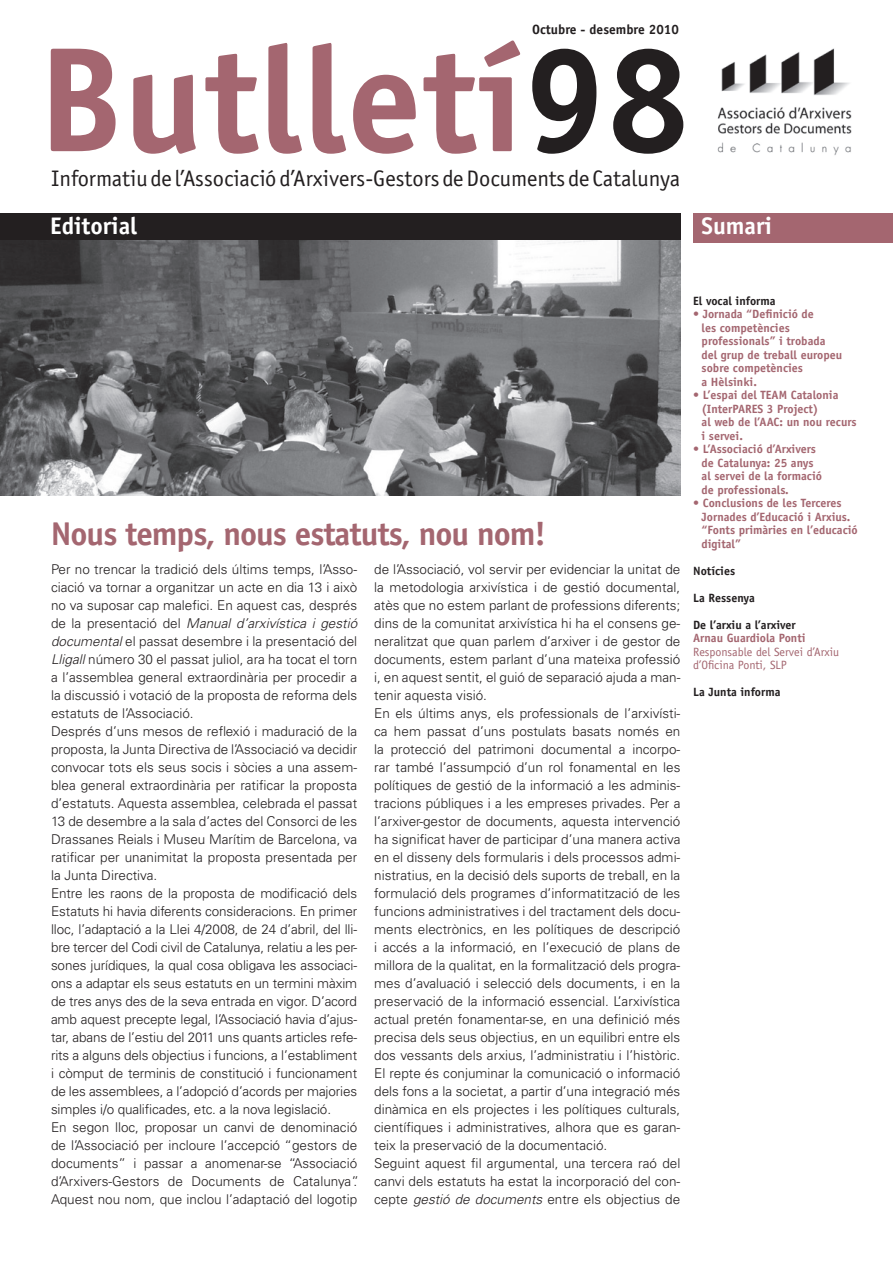
<style>
.page{position:relative;width:893px;height:1263px;background:#fff}
.page>*{position:absolute;margin:0;border:0;box-sizing:border-box;transform-origin:0 0}
.t1{font:700 149.55px "Officina Sans Std";color:#a46670}
.t2{font:700 33px "Officina Sans Std";letter-spacing:-.03em;color:#a46670}
.t3{font:700 24px "Officina Sans Std";color:#fff}
.t4{font:22.5px "Officina Sans Std";color:#231f20}
.t5{font:300 13.5px/18px "Univers LT Std";color:#231f20}
.t6{font:700 13.5px "Officina Sans Std";color:#231f20}
.t7{font:700 12px/13.5px "Officina Sans Std";color:#a46670}
.t8{font:700 12px "Officina Sans Std";color:#231f20}
.t9{font:12px/13.5px "Officina Sans Std";color:#a46670}
.s1{color:#231f20}
.s2{font-style:italic}
</style>
<div class="page">
<div style="left:0;top:213px;width:680px;height:29px;background:#231f20"></div>
<div style="left:693px;top:213px;width:200px;height:29px;background:#a46670"></div>
<img style="left:1px;top:241px;width:679px;height:254px">
<img style="left:717px;top:48px;width:135px;height:107px">
<p class="t6" style="left:532px;top:21px;width:148px">Octubre - desembre 2010</p>
<h1 class="t1" style="left:38px;top:7px;width:654px">Butlletí<span class="s1">98</span></h1>
<h3 class="t4" style="left:51px;top:165px;width:631px">Informatiu de l’Associació d’Arxivers-Gestors de Documents de Catalunya</h3>
<h3 class="t3" style="left:50px;top:211px;width:89px">Editorial</h3>
<h3 class="t3" style="left:702px;top:211px;width:72px">Sumari</h3>
<h2 class="t2" style="left:51px;top:513px;width:497px">Nous temps, nous estatuts, nou nom!</h2>
<p class="t5" style="left:51px;top:560px;width:309px">Per no trencar la tradició dels últims temps, l’Asso&shy;ciació va tornar a organitzar un acte en dia 13 i això no va suposar cap malefici. En aquest cas, després de la presentació del <span class="s2">Manual d’arxivística i gestió documental</span> el passat desembre i la presentació del <span class="s2">Lligall</span> número 30 el passat juliol, ara ha tocat el torn a l’assemblea general extraordinària per procedir a la discussió i votació de la proposta de reforma dels estatuts de l’Associació.<br>Després d’uns mesos de reflexió i maduració de la proposta, la Junta Directiva de l’Associació va decidir convocar tots els seus socis i sòcies a una assem&shy;blea general extraordinària per ratificar la proposta d’estatuts. Aquesta assemblea, celebrada el passat 13 de desembre a la sala d’actes del Consorci de les Drassanes Reials i Museu Marítim de Barcelona, va ratificar per unanimitat la proposta presentada per la Junta Directiva.<br>Entre les raons de la proposta de modificació dels Estatuts hi havia diferents consideracions. En primer lloc, l’adaptació a la Llei 4/2008, de 24 d’abril, del lli&shy;bre tercer del Codi civil de Catalunya, relatiu a les per&shy;sones jurídiques, la qual cosa obligava les associaci&shy;ons a adaptar els seus estatuts en un termini màxim de tres anys des de la seva entrada en vigor. D’acord amb aquest precepte legal, l’Associació havia d’ajus&shy;tar, abans de l’estiu del 2011 uns quants articles refe&shy;rits a alguns dels objectius i funcions, a l’establiment i còmput de terminis de constitució i funcionament de les assemblees, a l’adopció d’acords per majories simples i/o qualificades, etc. a la nova legislació.<br>En segon lloc, proposar un canvi de denominació de l’Associació per incloure l’accepció “gestors de documents” i passar a anomenar-se “Associació d’Arxivers-Gestors de Documents de Catalunya”.<br>Aquest nou nom, que inclou l’adaptació del logotip</p>
<p class="t5" style="left:374px;top:560px;width:308px">de l’Associació, vol servir per evidenciar la unitat de la metodologia arxivística i de gestió documental, atès que no estem parlant de professions diferents; dins de la comunitat arxivística hi ha el consens ge&shy;neralitzat que quan parlem d’arxiver i de gestor de documents, estem parlant d’una mateixa professió i, en aquest sentit, el guió de separació ajuda a man&shy;tenir aquesta visió.<br>En els últims anys, els professionals de l’arxivísti&shy;ca hem passat d’uns postulats basats només en la protecció del patrimoni documental a incorpo&shy;rar també l’assumpció d’un rol fonamental en les polítiques de gestió de la informació a les adminis&shy;tracions públiques i a les empreses privades. Per a l’arxiver-gestor de documents, aquesta intervenció ha significat haver de participar d’una manera activa en el disseny dels formularis i dels processos admi&shy;nistratius, en la decisió dels suports de treball, en la formulació dels programes d’informatització de les funcions administratives i del tractament dels docu&shy;ments electrònics, en les polítiques de descripció i accés a la informació, en l’execució de plans de millora de la qualitat, en la formalització dels progra&shy;mes d’avaluació i selecció dels documents, i en la preservació de la informació essencial. L’arxivística actual pretén fonamentar-se, en una definició més precisa dels seus objectius, en un equilibri entre els dos vessants dels arxius, l’administratiu i l’històric.<br>El repte és conjuminar la comunicació o informació dels fons a la societat, a partir d’una integració més dinàmica en els projectes i les polítiques culturals, científiques i administratives, alhora que es garan&shy;teix la preservació de la documentació.<br>Seguint aquest fil argumental, una tercera raó del canvi dels estatuts ha estat la incorporació del con&shy;cepte <span class="s2">gestió de documents</span> entre els objectius de</p>
<p class="t8" style="left:693px;top:293px;width:84px">El vocal informa</p>
<p class="t7" style="left:702px;top:307px;width:142px;text-indent:-9px">-• Jornada “Definició de<br>les competències professionals” i trobada del grup de treball europeu sobre competències<br>a Hèlsinki.</p>
<p class="t7" style="left:702px;top:388px;width:156px;text-indent:-9px">• L’espai del TEAM Catalonia (InterPARES 3 Project)<br>al web de l’AAC: un nou recurs i servei.</p>
<p class="t7" style="left:702px;top:442px;width:122px;text-indent:-9px">• L’Associació d’Arxivers de Catalunya: 25 anys al servei de la formació de professionals.</p>
<p class="t7" style="left:702px;top:496px;width:158px;text-indent:-9px">• Conclusions de les Terceres<br>Jornades d’Educació i Arxius. “Fonts primàries en l’educació digital”</p>
<p class="t8" style="left:693px;top:563px;width:44px">Notícies</p>
<p class="t8" style="left:693px;top:590px;width:63px">La Ressenya</p>
<p class="t8" style="left:693px;top:617px;width:104px">De l’arxiu a l’arxiver</p>
<p class="t7" style="left:693px;top:631px;width:114px">Arnau Guardiola Ponti</p>
<p class="t9" style="left:693px;top:645px;width:148px">Responsable del Servei d’Arxiu d’Oficina Ponti, SLP</p>
<p class="t8" style="left:693px;top:685px;width:89px">La Junta informa</p>
</div>
